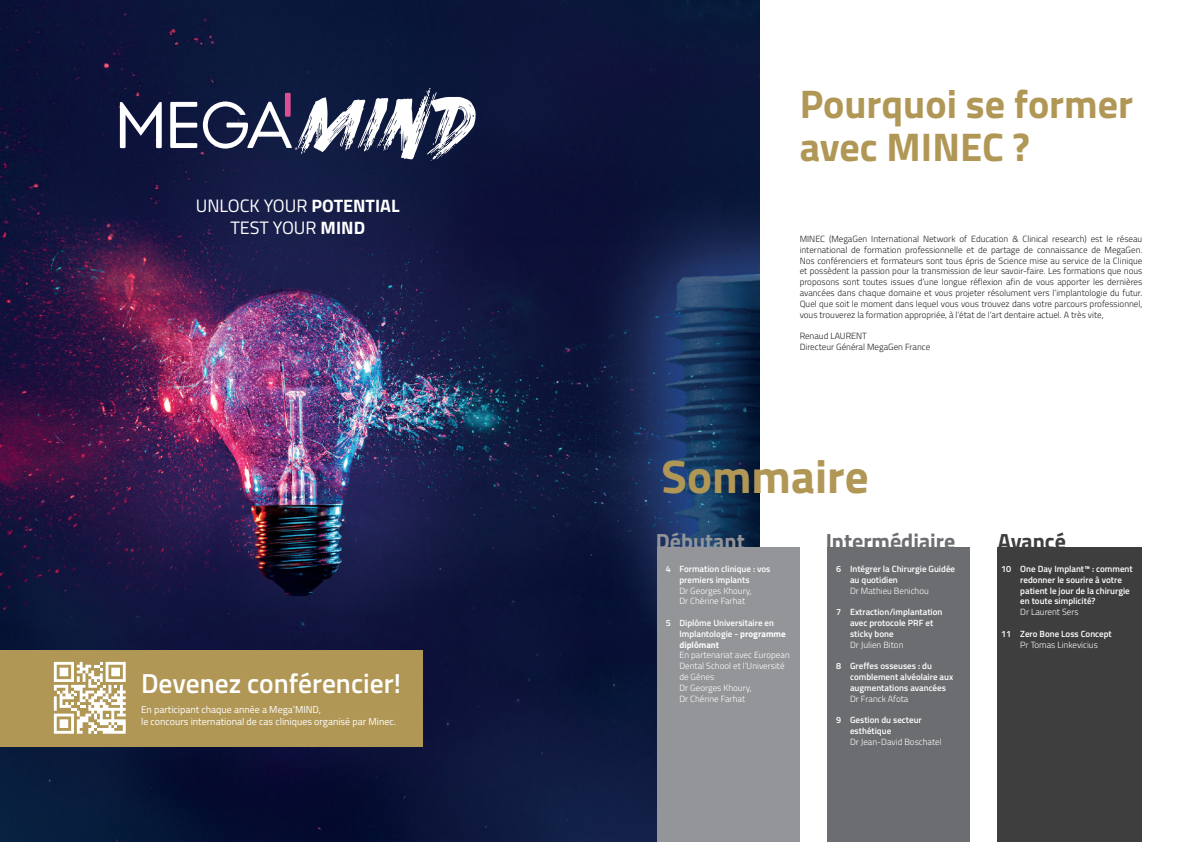
<style>
.page{position:relative;width:1191px;height:842px;background:#fff}
.page>*{position:absolute;margin:0;border:0;box-sizing:border-box;transform-origin:0 0}
.t1{font:700 47px "Titillium";color:#b19756}
.t2{font:700 40px/43px "Titillium";color:#b19756}
.t3{font:600 27.5px "Titillium";color:#fff}
.t4{font:700 22px "Titillium";color:#6c6d70}
.t5{font:700 22px "Titillium";color:#939598}
.t6{font:700 22px "Titillium";letter-spacing:-.005em;color:#3e3e3f}
.t7{font:18px/22px "Titillium";color:#fff;text-align:center}
.t8{font:10px/12px "Titillium";color:#fff}
.t9{font:300 9px/10.8px "Titillium";color:#231f20;text-align:justify}
.t10{font:600 9px/10.8px "Titillium";color:#fff}
.t11{font:300 9px/10.8px "Titillium";color:#fff}
.s1{font-weight:700}
</style>
<div class="page">
<img style="left:0;top:0;width:760px;height:842px">
<div style="left:657px;top:548px;width:142px;height:294px;background:#939598"></div>
<div style="left:827px;top:548px;width:143px;height:294px;background:#6c6d70"></div>
<div style="left:997px;top:548px;width:145px;height:294px;background:#3e3e3f"></div>
<svg style="left:170px;top:102px;width:27px;height:46px"></svg>
<svg style="left:120px;top:102px;width:42px;height:46px"></svg>
<svg style="left:203px;top:88px;width:272px;height:73px"></svg>
<div style="left:0;top:650px;width:422px;height:97px;background:#b19756"></div>
<svg style="left:54px;top:662px;width:72px;height:72px"></svg>
<h3 class="t7" style="left:196px;top:194px;width:205px">UNLOCK YOUR <span class="s1">POTENTIAL<br></span>TEST YOUR <span class="s1">MIND</span></h3>
<h3 class="t3" style="left:141px;top:662px;width:261px">Devenez conférencier!</h3>
<p class="t8" style="left:141px;top:703px;width:256px">En participant chaque année a Mega’MIND,<br>le concours international de cas cliniques organisé par Minec.</p>
<h2 class="t2" style="left:799px;top:80px;width:335px">Pourquoi se former avec MINEC ?</h2>
<p class="t9" style="left:799px;top:233px;width:344px">MINEC (MegaGen International Network of Education &amp; Clinical research) est le réseau international de formation professionnelle et de partage de connaissance de MegaGen.<br>Nos conférenciers et formateurs sont tous épris de Science mise au service de la Clinique et possèdent la passion pour la transmission de leur savoir-faire. Les formations que nous proposons sont toutes issues d’une longue réflexion afin de vous apporter les dernières avancées dans chaque domaine et vous projeter résolument vers l’implantologie du futur.<br>Quel que soit le moment dans lequel vous vous trouvez dans votre parcours professionnel, vous trouverez la formation appropriée, à l’état de l’art dentaire actuel. A très vite,</p>
<p class="t9" style="left:799px;top:330px;width:132px">Renaud LAURENT<br>Directeur Général MegaGen France</p>
<h1 class="t1" style="left:661px;top:441px;width:209px">Sommaire</h1>
<h3 class="t5" style="left:656px;top:524px;width:90px">Débutant</h3>
<h3 class="t4" style="left:825px;top:524px;width:131px">Intermédiaire</h3>
<h3 class="t6" style="left:997px;top:524px;width:70px">Avancé</h3>
<p class="t10" style="left:679px;top:563px;width:93px">Formation clinique : vos premiers implants</p>
<p class="t11" style="left:679px;top:585px;width:74px">Dr Georges Khoury,<br>Dr Chérine Farhat</p>
<p class="t10" style="left:679px;top:617px;width:108px">Diplôme Universitaire en<br>Implantologie - <span class="s1">programme diplômant</span></p>
<p class="t11" style="left:679px;top:649px;width:112px">En partenariat avec European<br>Dental School et l’Université de Gênes<br>Dr Georges Khoury,<br>Dr Chérine Farhat</p>
<p class="t10" style="left:850px;top:563px;width:107px">Intégrer la Chirurgie Guidée au quotidien</p>
<p class="t11" style="left:850px;top:585px;width:80px">Dr Mathieu Benichou</p>
<p class="t10" style="left:850px;top:606px;width:94px">Extraction/implantation avec protocole PRF et sticky bone</p>
<p class="t11" style="left:850px;top:639px;width:55px">Dr Julien Biton</p>
<p class="t10" style="left:850px;top:660px;width:105px">Greffes osseuses : du comblement alvéolaire aux augmentations avancées</p>
<p class="t11" style="left:850px;top:693px;width:60px">Dr Franck Afota</p>
<p class="t10" style="left:850px;top:714px;width:73px">Gestion du secteur esthétique</p>
<p class="t11" style="left:850px;top:736px;width:93px">Dr Jean-David Boschatel</p>
<p class="t10" style="left:1020px;top:563px;width:114px">One Day Implant™ : comment redonner le sourire à votre patient le jour de la chirurgie en toute simplicité?</p>
<p class="t11" style="left:1020px;top:606px;width:60px">Dr Laurent Sers</p>
<p class="t10" style="left:1020px;top:628px;width:93px">Zero Bone Loss Concept</p>
<p class="t11" style="left:1020px;top:639px;width:79px">Pr Tomas Linkevicius</p>
<p class="t10" style="left:836px;top:563px;width:7px">6</p>
<p class="t10" style="left:836px;top:606px;width:7px">7</p>
<p class="t10" style="left:1001px;top:563px;width:12px">10</p>
<p class="t10" style="left:666px;top:563px;width:7px">4</p>
<p class="t10" style="left:666px;top:617px;width:7px">5</p>
<p class="t10" style="left:1001px;top:628px;width:12px">11</p>
<p class="t10" style="left:836px;top:660px;width:7px">8</p>
<p class="t10" style="left:836px;top:714px;width:7px">9</p>
</div>
